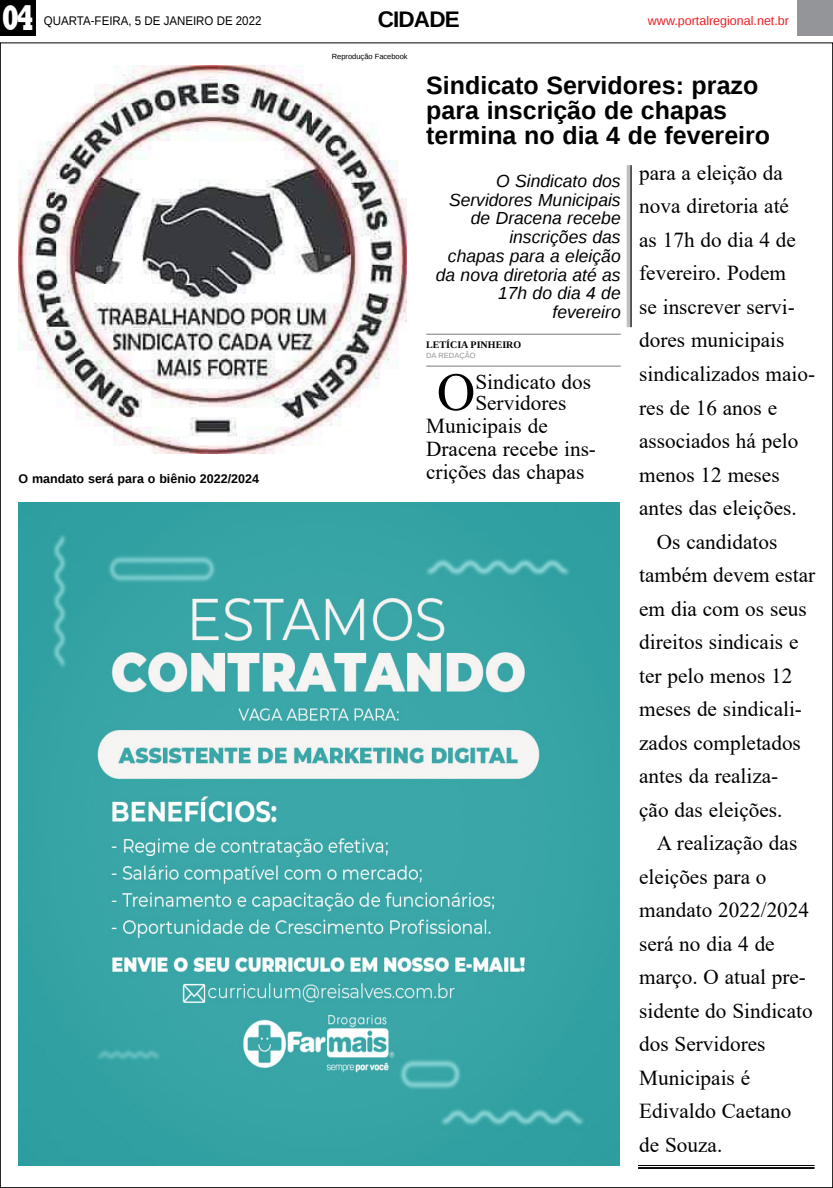
<style>
.page{position:relative;width:833px;height:1188px;background:#fff}
.page>*{position:absolute;margin:0;border:0;box-sizing:border-box;transform-origin:0 0}
.MATÉRIA{font:53.38px "Times New Roman";color:#000}
.t1{font:800 36.12px "Rockwell";color:#fff;scale:.7 1}
.TÍTULO{font:700 25px/25px "Liberation Sans";color:#000}
.TÍTULO-2{font:700 22.5px "Liberation Sans";letter-spacing:-.04em;color:#000}
.MATÉRIA-2{font:21.25px/33.5px "Times New Roman";color:#000}
.LINHA_FINA{font:italic 17.5px/18.8px "Liberation Sans";color:#000;text-align:right}
.LEGENDA{font:700 12.5px "Liberation Sans";color:#000}
.DATA_PG{font:12.5px "Liberation Sans";color:#000;scale:.92 1}
.DATA_PG-2{font:12.5px "Liberation Sans";color:#ed1d24}
.CRÉDITO_NOME{font:700 10px "Liberation Serif";color:#000}
.CRÉDITO_FOTO{font:7.5px "Liberation Sans";color:#000}
.CRÉDITO_MATÉRIA{font:7.5px "Liberation Sans";color:#939598}
</style>
<div class="page">
<div style="left:0;top:0;width:36px;height:35px;background:#000"></div>
<div style="left:797px;top:0;width:36px;height:35px;background:#939598"></div>
<hr style="left:638px;top:1164px;width:176px;height:1px;background:#000">
<hr style="left:638px;top:1166px;width:176px;height:2px;background:#000">
<img style="left:19px;top:502px;width:600px;height:662px">
<img style="left:19px;top:66px;width:387px;height:387px">
<hr style="left:426px;top:333px;width:195px;height:2px;background:#939598">
<hr style="left:426px;top:365px;width:195px;height:1px;background:#939598">
<hr style="left:630px;top:165px;width:1px;height:162px;background:#000">
<svg style="left:626px;top:165px;width:4px;height:162px"></svg>
<p class="t1" style="left:2px;top:-3px;width:48px">04</p>
<p class="DATA_PG" style="left:44px;top:13px;width:238px">QUARTA-FEIRA, 5 DE JANEIRO DE 2022</p>
<p class="TÍTULO-2" style="left:378px;top:4px;width:83px">CIDADE</p>
<p class="DATA_PG-2" style="left:648px;top:13px;width:143px">www.portalregional.net.br</p>
<p class="LEGENDA" style="left:19px;top:469px;width:242px">O mandato será para o biênio 2022/2024</p>
<p class="CRÉDITO_FOTO" style="left:332px;top:52px;width:77px">Reprodução Facebook</p>
<p class="TÍTULO" style="left:426px;top:73px;width:334px">Sindicato Servidores: prazo para inscrição de chapas</p>
<p class="TÍTULO" style="left:426px;top:123px;width:345px">termina no dia 4 de fevereiro</p>
<p class="LINHA_FINA" style="left:449px;top:171px;width:173px">O Sindicato dos<br>Servidores Municipais de Dracena recebe</p>
<p class="LINHA_FINA" style="left:509px;top:227px;width:113px">inscrições das</p>
<p class="LINHA_FINA" style="left:436px;top:246px;width:186px">chapas para a eleição da nova diretoria até as<br>17h do dia 4 de</p>
<p class="LINHA_FINA" style="left:552px;top:302px;width:70px">fevereiro</p>
<p class="CRÉDITO_NOME" style="left:426px;top:337px;width:96px">LETÍCIA PINHEIRO</p>
<p class="CRÉDITO_MATÉRIA" style="left:426px;top:351px;width:51px">DA REDAÇÃO</p>
<p class="MATÉRIA" style="left:437px;top:354px;width:40px">O</p>
<p class="MATÉRIA-2" style="left:475px;top:370px;width:117px;line-height:21.2px">Sindicato dos<br>Servidores</p>
<p class="MATÉRIA-2" style="left:426px;top:413px;width:171px;line-height:23.1px">Municipais de<br>Dracena recebe ins&shy;crições das chapas</p>
<p class="MATÉRIA-2" style="left:639px;top:155px;width:177px">para a eleição da nova diretoria até<br>as 17h do dia 4 de fevereiro. Podem<br>se inscrever servi&shy;dores municipais sindicalizados maio&shy;res de 16 anos e associados há pelo menos 12 meses antes das eleições.</p>
<p class="MATÉRIA-2" style="left:639px;top:524px;width:178px;text-indent:18px">Os candidatos também devem estar em dia com os seus direitos sindicais e ter pelo menos 12 meses de sindicali&shy;zados completados antes da realiza-<br>ção das eleições.</p>
<p class="MATÉRIA-2" style="left:639px;top:825px;width:175px;text-indent:18px">A realização das eleições para o mandato 2022/2024 será no dia 4 de março. O atual pre&shy;sidente do Sindicato dos Servidores<br>Municipais é<br>Edivaldo Caetano de Souza.</p>
</div>
